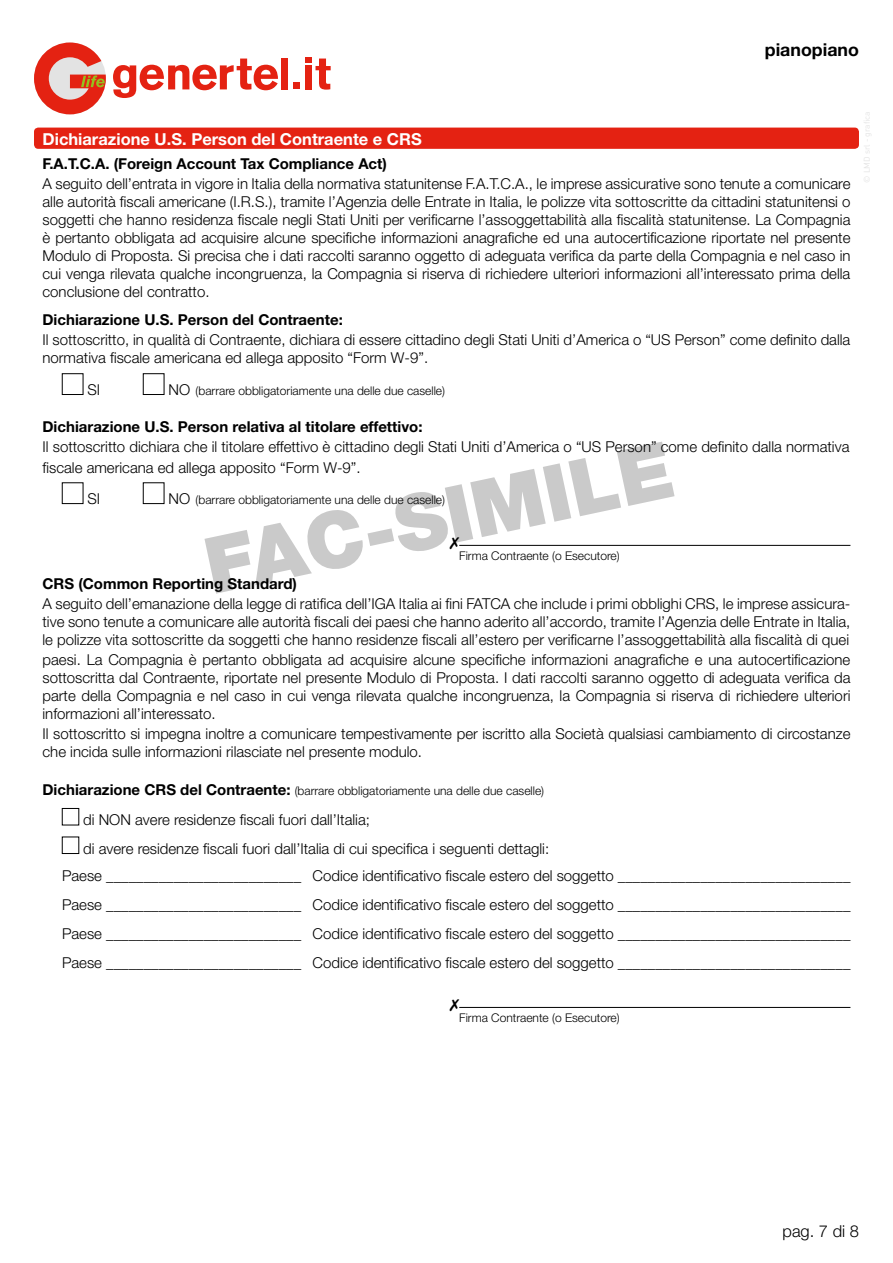
<style>
.page{position:relative;width:893px;height:1263px;background:#fff}
.page>*{position:absolute;margin:0;border:0;box-sizing:border-box;transform-origin:0 0}
.t1{font:700 17.85px "Helvetica Neue";color:#000}
.t2{font:700 16.5px "Helvetica Neue";color:#fff}
.t3{font:300 16.5px "Helvetica Neue";color:#000}
.t4{font:300 15px/18px "Helvetica Neue";color:#000}
.t5{font:700 15px "Helvetica Neue";color:#000}
.t6{font:300 12px "Helvetica Neue";color:#000}
.s1{font-size:15px}
.s2{font-weight:700;font-size:15px}
</style>
<div class="page">
<svg style="left:113px;top:59px;width:165px;height:39px"></svg>
<div style="left:281px;top:58px;width:7px;height:31px;background:#e42212"></div>
<svg style="left:305px;top:58px;width:26px;height:32px"></svg>
<div style="left:293px;top:82px;width:7px;height:7px;background:#e42212"></div>
<svg style="left:34px;top:43px;width:72px;height:71px"></svg>
<div style="left:34px;top:128px;width:825px;height:21px;background:#e42212;border-radius:4px"></div>
<div style="left:62px;top:373px;width:21px;height:22px;border:1px solid #000"></div>
<div style="left:143px;top:373px;width:21px;height:22px;border:1px solid #000"></div>
<hr style="left:459px;top:545px;width:391px;height:1px;background:#000">
<hr style="left:459px;top:1007px;width:391px;height:1px;background:#000">
<div style="left:62px;top:808px;width:17px;height:17px;border:1px solid #000"></div>
<div style="left:62px;top:837px;width:17px;height:17px;border:1px solid #000"></div>
<svg style="left:204px;top:442px;width:471px;height:152px"></svg>
<svg style="left:450px;top:537px;width:9px;height:12px"></svg>
<p class="t2" style="left:43px;top:129px;width:381px">Dichiarazione U.S. Person del Contraente e CRS</p>
<p class="t1" style="left:765px;top:39px;width:96px">pianopiano</p>
<p class="t5" style="left:43px;top:154px;width:346px">F.A.T.C.A. (Foreign Account Tax Compliance Act)</p>
<p class="t4" style="left:43px;top:174px;width:809px;text-align:justify">A seguito dell’entrata in vigore in Italia della normativa statunitense F.A.T.C.A., le imprese assicurative sono tenute a comunicare alle autorità fiscali americane (I.R.S.), tramite l’Agenzia delle Entrate in Italia, le polizze vita sottoscritte da cittadini statunitensi o soggetti che hanno residenza fiscale negli Stati Uniti per verificarne l’assoggettabilità alla fiscalità statunitense. La Compagnia è pertanto obbligata ad acquisire alcune specifiche informazioni anagrafiche ed una autocertificazione riportate nel presente Modulo di Proposta. Si precisa che i dati raccolti saranno oggetto di adeguata verifica da parte della Compagnia e nel caso in cui venga rilevata qualche incongruenza, la Compagnia si riserva di richiedere ulteriori informazioni all’interessato prima della conclusione del contratto.</p>
<p class="t5" style="left:43px;top:311px;width:302px">Dichiarazione U.S. Person del Contraente:</p>
<p class="t4" style="left:43px;top:331px;width:809px">Il sottoscritto, in qualità di Contraente, dichiara di essere cittadino degli Stati Uniti d’America o “US Person” come definito dalla normativa fiscale americana ed allega apposito “Form W-9”.</p>
<p class="t4" style="left:87px;top:380px;width:14px">SI</p>
<p class="t6" style="left:168px;top:383px;width:278px"><span class="s1">NO</span> (barrare obbligatoriamente una delle due caselle)</p>
<p class="t5" style="left:43px;top:418px;width:381px">Dichiarazione U.S. Person relativa al titolare effettivo:</p>
<p class="t4" style="left:43px;top:437px;width:808px;line-height:20.1px">Il sottoscritto dichiara che il titolare effettivo è cittadino degli Stati Uniti d’America o “US Person” come definito dalla normativa fiscale americana ed allega apposito “Form W-9”.</p>
<p class="t4" style="left:87px;top:489px;width:14px">SI</p>
<p class="t6" style="left:168px;top:492px;width:278px"><span class="s1">NO</span> (barrare obbligatoriamente una delle due caselle)</p>
<p class="t6" style="left:459px;top:548px;width:162px">Firma Contraente (o Esecutore)</p>
<p class="t5" style="left:43px;top:574px;width:256px">CRS (Common Reporting Standard)</p>
<p class="t4" style="left:43px;top:594px;width:809px;text-align:justify">A seguito dell’emanazione della legge di ratifica dell’IGA Italia ai fini FATCA che include i primi obblighi CRS, le imprese assicura&shy;tive sono tenute a comunicare alle autorità fiscali dei paesi che hanno aderito all’accordo, tramite l’Agenzia delle Entrate in Italia, le polizze vita sottoscritte da soggetti che hanno residenze fiscali all’estero per verificarne l’assoggettabilità alla fiscalità di quei</p>
<p class="t4" style="left:43px;top:651px;width:809px;text-align:justify">paesi. La Compagnia è pertanto obbligata ad acquisire alcune specifiche informazioni anagrafiche e una autocertificazione sottoscritta dal Contraente, riportate nel presente Modulo di Proposta. I dati raccolti saranno oggetto di adeguata verifica da parte della Compagnia e nel caso in cui venga rilevata qualche incongruenza, la Compagnia si riserva di richiedere ulteriori informazioni all’interessato.</p>
<p class="t4" style="left:43px;top:725px;width:809px">Il sottoscritto si impegna inoltre a comunicare tempestivamente per iscritto alla Società qualsiasi cambiamento di circostanze che incida sulle informazioni rilasciate nel presente modulo.</p>
<p class="t6" style="left:43px;top:783px;width:503px"><span class="s2">Dichiarazione CRS del Contraente:</span> (barrare obbligatoriamente una delle due caselle)</p>
<p class="t4" style="left:83px;top:805px;width:467px;line-height:28.5px">di NON avere residenze fiscali fuori dall’Italia;<br>di avere residenze fiscali fuori dall’Italia di cui specifica i seguenti dettagli:</p>
<p class="t4" style="left:62px;top:860px;width:790px;line-height:29.1px;text-align:justify">Paese __________________________ Codice identificativo fiscale estero del soggetto _______________________________ Paese __________________________ Codice identificativo fiscale estero del soggetto _______________________________ Paese __________________________ Codice identificativo fiscale estero del soggetto _______________________________ Paese __________________________ Codice identificativo fiscale estero del soggetto _______________________________</p>
<p class="t6" style="left:459px;top:1010px;width:162px">Firma Contraente (o Esecutore)</p>
<p class="t3" style="left:782px;top:1221px;width:78px">pag. 7 di 8</p>
</div>
